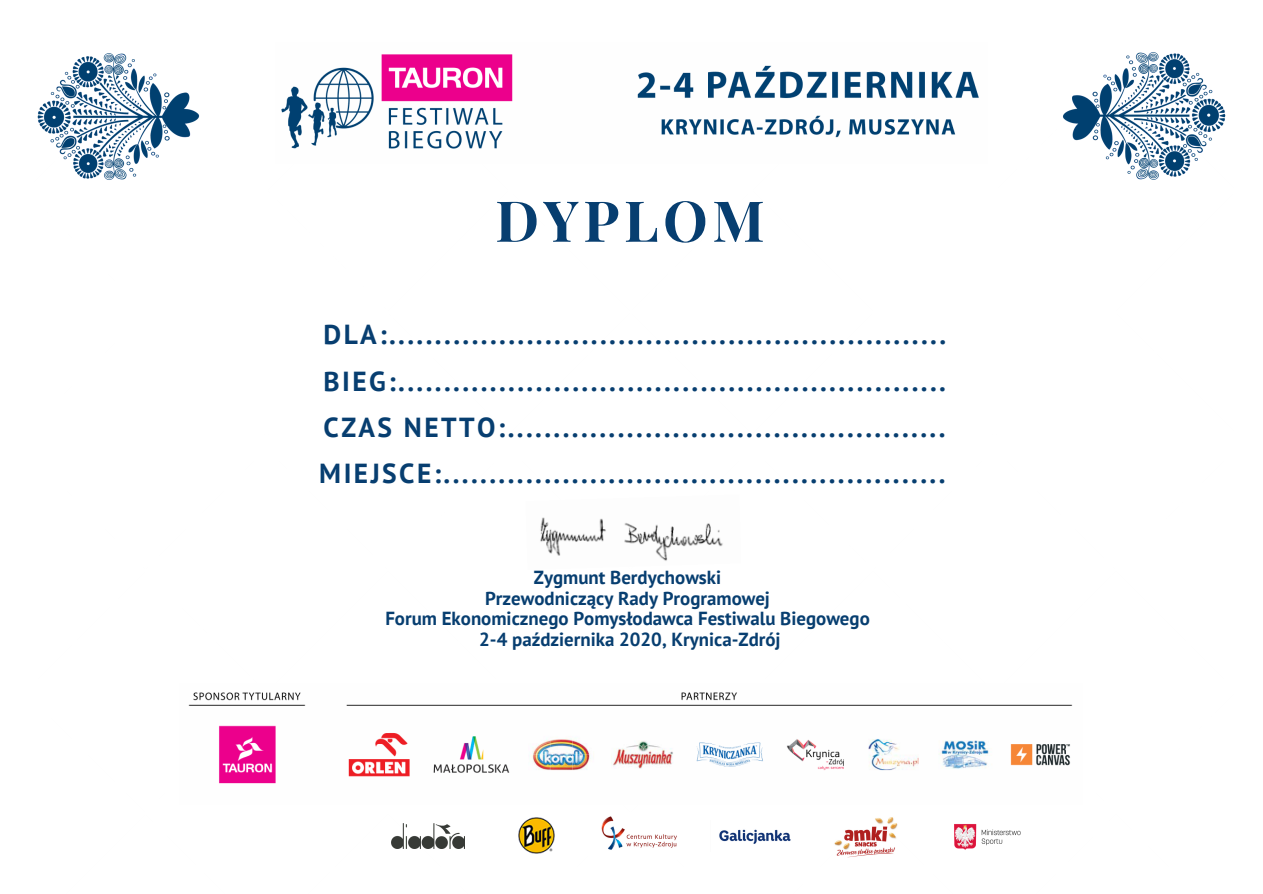
<style>
.page{position:relative;width:1263px;height:894px;background:#fff}
.page>*{position:absolute;margin:0;border:0;box-sizing:border-box;transform-origin:0 0}
.t1{font:700 56.4px "Playfair Display";letter-spacing:.08em;color:#073e70}
.t2{font:700 27.45px/46.3px "PT Sans";letter-spacing:.09em;color:#073e70;text-align:justify}
.t3{font:700 18.9px/20.5px "PT Sans";color:#073e70;text-align:center}
</style>
<div class="page">
<img style="left:281px;top:54px;width:698px;height:95px">
<img style="left:188px;top:692px;width:885px;height:92px">
<img style="left:834px;top:817px;width:64px;height:40px">
<img style="left:719px;top:829px;width:72px;height:15px">
<img style="left:954px;top:824px;width:67px;height:26px">
<img style="left:601px;top:816px;width:76px;height:34px">
<img style="left:392px;top:823px;width:73px;height:24px">
<img style="left:518px;top:817px;width:36px;height:36px">
<img style="left:37px;top:53px;width:163px;height:127px">
<img style="left:1063px;top:52px;width:163px;height:128px">
<img style="left:540px;top:517px;width:183px;height:44px">
<h1 class="t1" style="left:495px;top:181px;width:271px">DYPLOM</h1>
<p class="t2" style="left:319px;top:311px;width:628px">DLA:.............................................................<br>BIEG:............................................................<br>CZAS NETTO:................................................<br>MIEJSCE:.......................................................</p>
<p class="t3" style="left:385px;top:566px;width:486px">Zygmunt Berdychowski<br>Przewodniczący Rady Programowej<br>Forum Ekonomicznego Pomysłodawca Festiwalu Biegowego 2-4 października 2020, Krynica-Zdrój</p>
</div>
